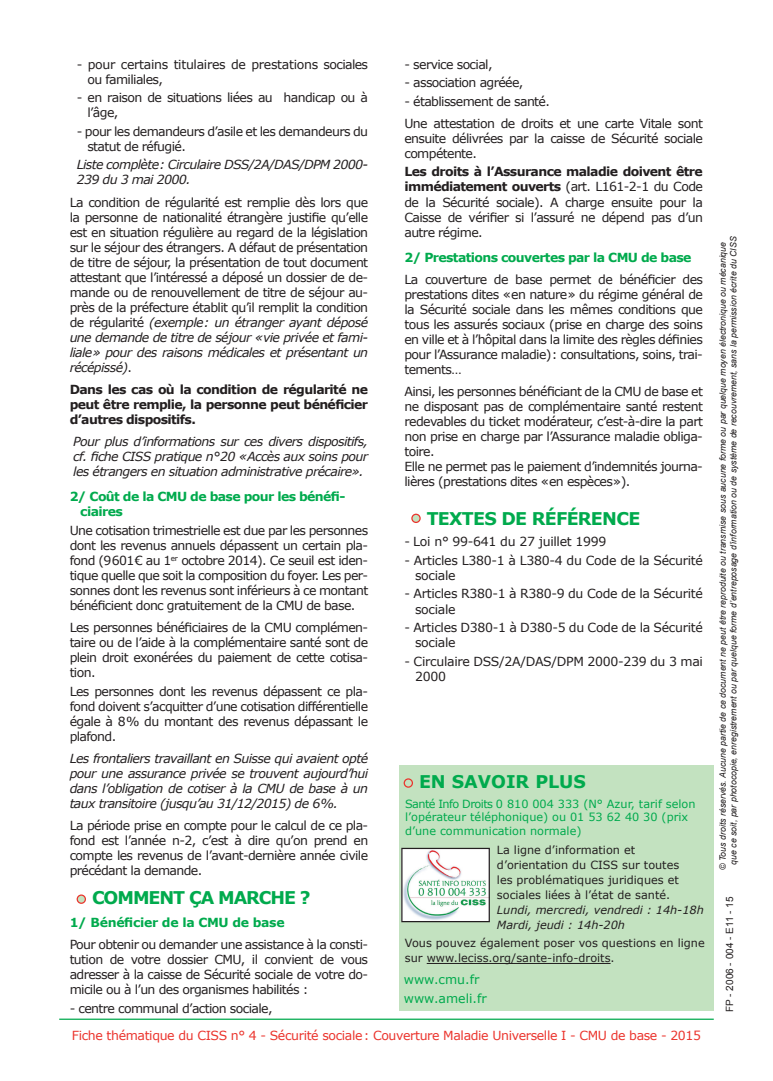
<style>
.page{position:relative;width:773px;height:1081px;background:#fff}
.page>*{position:absolute;margin:0;border:0;box-sizing:border-box;transform-origin:0 0}
.t1{font:700 17.5px "Verdana";letter-spacing:-.04em;color:#00aa4d}
.t2{font:700 17.5px "Verdana";letter-spacing:-.06em;color:#00aa4d}
.t3{font:700 17.5px "Verdana";color:#00aa4d}
.t4{font:12.5px/15px "Verdana";letter-spacing:-.05em;color:#231f20;text-align:justify}
.t5{font:italic 12.5px/15px "Verdana";letter-spacing:-.05em;color:#231f20;text-align:justify}
.t6{font:12.5px/15px "Verdana";letter-spacing:-.025em;color:#231f20}
.t7{font:700 12.5px/15px "Verdana";letter-spacing:-.05em;color:#231f20;text-align:justify}
.t8{font:12.5px "Verdana";letter-spacing:-.03em;color:#eb342d}
.t9{font:700 12.5px/15px "Verdana";letter-spacing:-.05em;color:#00aa4d}
.t10{font:700 12.5px "Verdana";letter-spacing:-.025em;color:#00aa4d}
.t11{font:12.5px "Verdana";color:#00aa4d}
.t12{font:11.25px/15px "Verdana";color:#231f20}
.t13{font:11.25px/13.5px "Verdana";color:#00aa4d}
.t14{font:italic 11.25px "Verdana";color:#231f20}
.t15{font:10px "Arial";color:#231f20}
.Txt_courant{font:italic 8.75px/10.5px "Arial";color:#231f20}
.s1{font-style:italic}
.s2{font-style:inherit}
.s3{font-weight:700}
</style>
<div class="page">
<hr style="left:59px;top:1018px;width:654px;height:2px;background:#00aa4d">
<div style="left:399px;top:765px;width:314px;height:246px;background:#c3e2c0"></div>
<div style="left:403px;top:778px;width:10px;height:10px;border:1px solid #eb342d;border-radius:50%"></div>
<hr style="left:426px;top:963px;width:184px;height:1px;background:#231f20">
<img style="left:403px;top:850px;width:85px;height:70px">
<div style="left:401px;top:848px;width:89px;height:74px;border:1px solid #231f20"></div>
<div style="left:77px;top:895px;width:8px;height:8px;background:#c3e2c0;border-radius:50%"></div>
<div style="left:77px;top:894px;width:9px;height:10px;border:1px solid #eb342d;border-radius:50%"></div>
<div style="left:412px;top:514px;width:8px;height:8px;background:#c3e2c0;border-radius:50%"></div>
<div style="left:411px;top:514px;width:9px;height:9px;border:1px solid #eb342d;border-radius:50%"></div>
<p class="t6" style="left:87px;top:57px;width:282px;text-indent:-11px">- pour certains titulaires de prestations sociales ou familiales,</p>
<p class="t4" style="left:87px;top:90px;width:282px;text-indent:-11px">- en raison de situations liées au handicap ou à l’âge,</p>
<p class="t4" style="left:87px;top:124px;width:282px;text-indent:-11px">- pour les demandeurs d’asile et les demandeurs du statut de réfugié.</p>
<p class="t5" style="left:77px;top:157px;width:293px">Liste complète: Circulaire DSS/2A/DAS/DPM 2000-<br>239 du 3 mai 2000.</p>
<p class="t4" style="left:70px;top:194px;width:300px">La condition de régularité est remplie dès lors que la personne de nationalité étrangère justifie qu’elle est en situation régulière au regard de la législation sur le séjour des étrangers. A défaut de présentation de titre de séjour, la présentation de tout document attestant que l’intéressé a déposé un dossier de de&shy;mande ou de renouvellement de titre de séjour au&shy;près de la préfecture établit qu’il remplit la condition de régularité <span class="s1">(exemple: un étranger ayant déposé une demande de titre de séjour «vie privée et fami&shy;liale» pour des raisons médicales et présentant un récépissé)</span>.</p>
<p class="t7" style="left:70px;top:381px;width:300px">Dans les cas où la condition de régularité ne peut être remplie, la personne peut bénéficier d’autres dispositifs.</p>
<p class="t5" style="left:73px;top:433px;width:296px">Pour plus d’informations sur ces divers dispositifs, cf. fiche CISS pratique n°20 «Accès aux soins pour les étrangers en situation administrative précaire».</p>
<p class="t9" style="left:80px;top:489px;width:266px;text-indent:-11px">2/ Coût de la CMU de base pour les bénéfi&shy;ciaires</p>
<p class="t4" style="left:70px;top:523px;width:300px">Une cotisation trimestrielle est due par les personnes dont les revenus annuels dépassent un certain pla&shy;fond (9601€ au 1<sup>er</sup> octobre 2014). Ce seuil est iden&shy;tique quelle que soit la composition du foyer. Les per&shy;sonnes dont les revenus sont inférieurs à ce montant bénéficient donc gratuitement de la CMU de base.</p>
<p class="t4" style="left:70px;top:620px;width:300px">Les personnes bénéficiaires de la CMU complémen&shy;taire ou de l’aide à la complémentaire santé sont de plein droit exonérées du paiement de cette cotisa&shy;tion.</p>
<p class="t4" style="left:70px;top:683px;width:300px">Les personnes dont les revenus dépassent ce pla&shy;fond doivent s’acquitter d’une cotisation différentielle égale à 8% du montant des revenus dépassant le plafond.</p>
<p class="t5" style="left:70px;top:750px;width:300px">Les frontaliers travaillant en Suisse qui avaient opté pour une assurance privée se trouvent aujourd’hui dans l’obligation de cotiser à la CMU de base à un taux transitoire (jusqu’au 31/12/2015) de 6%.</p>
<p class="t4" style="left:70px;top:817px;width:300px">La période prise en compte pour le calcul de ce pla&shy;fond est l’année n-2, c’est à dire qu’on prend en compte les revenus de l’avant-dernière année civile précédant la demande.</p>
<p class="t10" style="left:70px;top:913px;width:216px">1/ Bénéficier de la CMU de base</p>
<p class="t4" style="left:70px;top:937px;width:300px">Pour obtenir ou demander une assistance à la consti&shy;tution de votre dossier CMU, il convient de vous adresser à la caisse de Sécurité sociale de votre do&shy;micile ou à l’un des organismes habilités :</p>
<p class="t4" style="left:70px;top:1000px;width:204px">- centre communal d’action sociale,</p>
<p class="t2" style="left:92px;top:885px;width:220px">COMMENT <span class="s2">Ç</span>A MARCHE ?</p>
<p class="t4" style="left:404px;top:57px;width:90px">- service social,</p>
<p class="t4" style="left:404px;top:75px;width:120px">- association agréée,</p>
<p class="t4" style="left:404px;top:94px;width:147px">- établissement de santé.</p>
<p class="t4" style="left:404px;top:116px;width:300px">Une attestation de droits et une carte Vitale sont ensuite délivrées par la caisse de Sécurité sociale compétente.</p>
<p class="t4" style="left:404px;top:164px;width:300px"><span class="s3">Les droits à l’Assurance maladie doivent être immédiatement ouverts</span> (art. L161-2-1 du Code de la Sécurité sociale). A charge ensuite pour la Caisse de vérifier si l’assuré ne dépend pas d’un autre régime.</p>
<p class="t9" style="left:404px;top:250px;width:288px">2/ Prestations couvertes par la CMU de base</p>
<p class="t4" style="left:404px;top:272px;width:300px">La couverture de base permet de bénéficier des prestations dites «en nature» du régime général de la Sécurité sociale dans les mêmes conditions que tous les assurés sociaux (prise en charge des soins en ville et à l’hôpital dans la limite des règles définies pour l’Assurance maladie): consultations, soins, trai&shy;tements…</p>
<p class="t4" style="left:404px;top:384px;width:300px">Ainsi, les personnes bénéficiant de la CMU de base et ne disposant pas de complémentaire santé restent redevables du ticket modérateur, c’est-à-dire la part non prise en charge par l’Assurance maladie obliga&shy;toire.</p>
<p class="t4" style="left:404px;top:459px;width:300px">Elle ne permet pas le paiement d’indemnités journa&shy;lières (prestations dites «en espèces»).</p>
<p class="t1" style="left:426px;top:506px;width:215px">TEXTES DE RÉFÉRENCE</p>
<p class="t6" style="left:404px;top:534px;width:203px">- Loi n° 99-641 du 27 juillet 1999</p>
<p class="t6" style="left:415px;top:553px;width:289px;text-indent:-11px">- Articles L380-1 à L380-4 du Code de la Sécurité sociale</p>
<p class="t6" style="left:415px;top:586px;width:289px;text-indent:-11px">- Articles R380-1 à R380-9 du Code de la Sécurité sociale</p>
<p class="t6" style="left:415px;top:620px;width:289px;text-indent:-11px">- Articles D380-1 à D380-5 du Code de la Sécurité sociale</p>
<p class="t6" style="left:415px;top:653px;width:289px;text-indent:-11px">- Circulaire DSS/2A/DAS/DPM 2000-239 du 3 mai<br>2000</p>
<p class="t3" style="left:419px;top:769px;width:168px">EN SAVOIR PLUS</p>
<p class="t13" style="left:405px;top:796px;width:292px">Santé Info Droits 0 810 004 333 (N° Azur, tarif selon l’opérateur téléphonique) ou 01 53 62 40 30 (prix d’une communication normale)</p>
<p class="t12" style="left:497px;top:842px;width:184px">La ligne d’information et d’orientation du CISS sur toutes les problématiques juridiques et sociales liées à l’état de santé.</p>
<p class="t14" style="left:497px;top:902px;width:208px">Lundi, mercredi, vendredi : 14h-18h</p>
<p class="t14" style="left:497px;top:917px;width:129px">Mardi, jeudi : 14h-20h</p>
<p class="t12" style="left:405px;top:936px;width:301px">Vous pouvez également poser vos questions en ligne sur www.leciss.org/sante-info-droits.</p>
<p class="t11" style="left:403px;top:971px;width:77px">www.cmu.fr</p>
<p class="t11" style="left:403px;top:989px;width:85px">www.ameli.fr</p>
<p class="t8" style="left:72px;top:1027px;width:630px">Fiche thématique du CISS n° 4 - Sécurité sociale: Couverture Maladie Universelle I - CMU de base - 2015</p>
<p class="Txt_courant" style="left:717px;top:864px;width:629px;text-indent:-5px;rotate:-90deg">© Tous droits réservés. Aucune partie de ce document ne peut être reproduite ou transmise sous aucune forme ou par quelque moyen électronique ou mécanique que ce soit, par photocopie, enregistrement ou par quelque forme d’entreposage d’information ou de système de recouvrement, sans la permission écrite du CISS</p>
<p class="t15" style="left:722px;top:1012px;width:117px;rotate:-90deg">FP - 2006 - 004 - E11 - 15</p>
</div>
